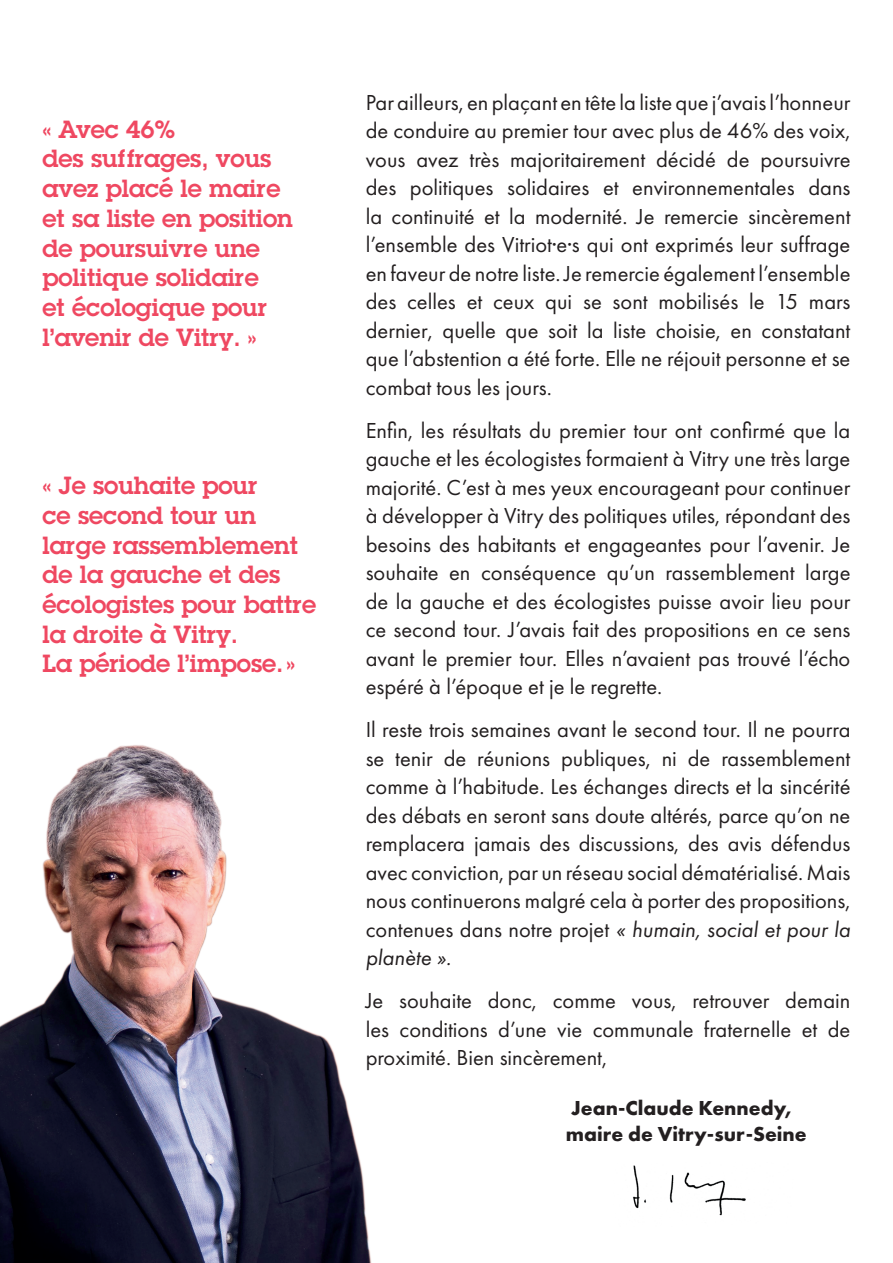
<style>
.page{position:relative;width:893px;height:1263px;background:#fff}
.page>*{position:absolute;margin:0;border:0;box-sizing:border-box;transform-origin:0 0}
.t1{font:600 24.3px/29.7px "Lubalin Graph";color:#ef4861}
.t2{font:22.5px/28.5px "Futura PT";color:#231f20;text-align:justify}
.t3{font:700 21px/25.2px "Futura PT";color:#231f20}
.s1{font-style:italic}
</style>
<div class="page">
<img style="left:633px;top:1165px;width:113px;height:51px">
<img style="left:0;top:745px;width:372px;height:518px">
<p class="t1" style="left:43px;top:114px;width:252px">« Avec 46%<br>des suffrages, vous avez placé le maire et sa liste en position de poursuivre une politique solidaire<br>et écologique pour l’avenir de Vitry. »</p>
<p class="t1" style="left:43px;top:470px;width:275px">« Je souhaite pour<br>ce second tour un large rassemblement de la gauche et des écologistes pour battre la droite à Vitry.<br>La période l’impose.»</p>
<p class="t2" style="left:366px;top:88px;width:486px">Par ailleurs, en plaçant en tête la liste que j’avais l’honneur de conduire au premier tour avec plus de 46% des voix, vous avez très majoritairement décidé de poursuivre des politiques solidaires et environnementales dans la continuité et la modernité. Je remercie sincèrement l’ensemble des Vitriot·e·s qui ont exprimés leur suffrage en faveur de notre liste. Je remercie également l’ensemble des celles et ceux qui se sont mobilisés le 15 mars dernier, quelle que soit la liste choisie, en constatant que l’abstention a été forte. Elle ne réjouit personne et se combat tous les jours.</p>
<p class="t2" style="left:366px;top:416px;width:486px">Enfin, les résultats du premier tour ont confirmé que la gauche et les écologistes formaient à Vitry une très large majorité. C’est à mes yeux encourageant pour continuer à développer à Vitry des politiques utiles, répondant des besoins des habitants et engageantes pour l’avenir. Je souhaite en conséquence qu’un rassemblement large de la gauche et des écologistes puisse avoir lieu pour ce second tour. J’avais fait des propositions en ce sens avant le premier tour. Elles n’avaient pas trouvé l’écho espéré à l’époque et je le regrette.</p>
<p class="t2" style="left:366px;top:715px;width:486px">Il reste trois semaines avant le second tour. Il ne pourra se tenir de réunions publiques, ni de rassemblement comme à l’habitude. Les échanges directs et la sincérité des débats en seront sans doute altérés, parce qu’on ne remplacera jamais des discussions, des avis défendus avec conviction, par un réseau social dématérialisé. Mais nous continuerons malgré cela à porter des propositions, contenues dans notre projet <span class="s1">« humain, social et pour la planète ».</span></p>
<p class="t2" style="left:366px;top:986px;width:486px">Je souhaite donc, comme vous, retrouver demain les conditions d’une vie communale fraternelle et de proximité. Bien sincèrement,</p>
<p class="t3" style="left:566px;top:1095px;width:242px">Jean-Claude Kennedy, maire de Vitry-sur-Seine</p>
</div>
